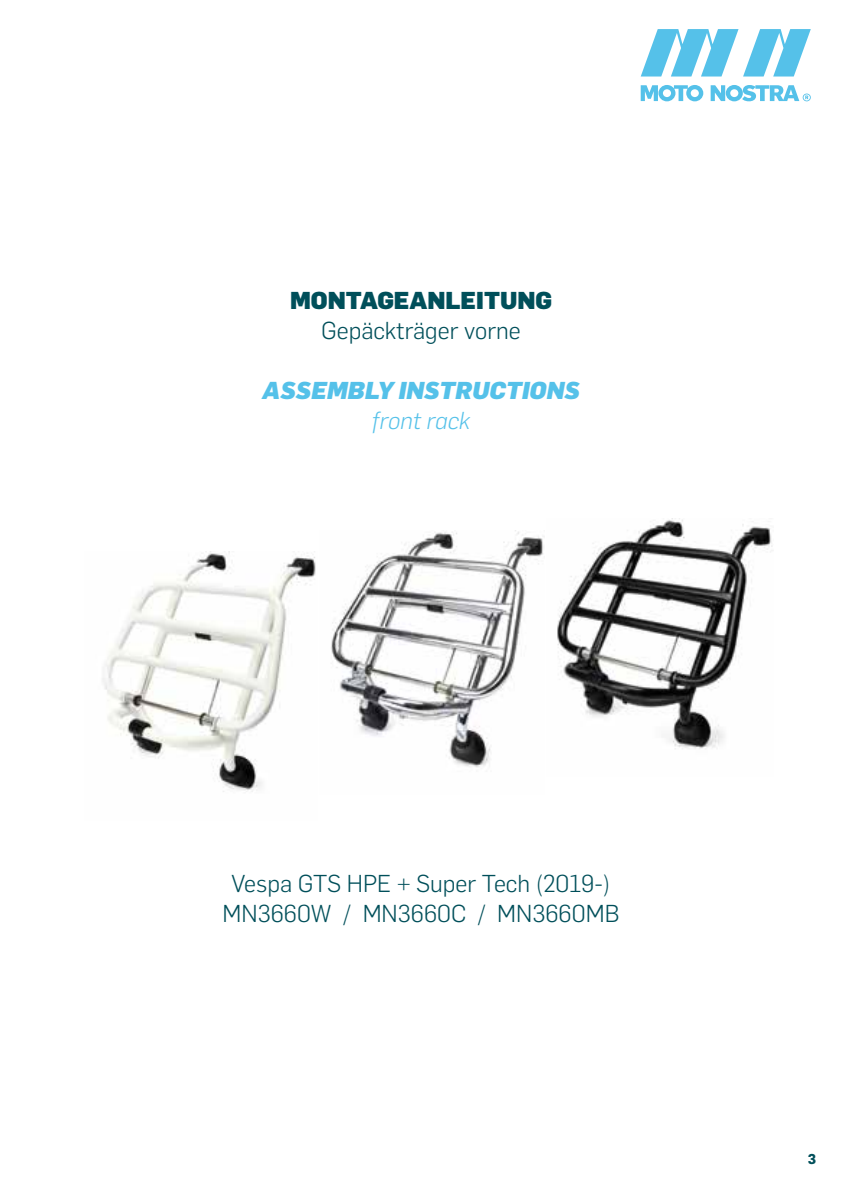
<style>
.page{position:relative;width:842px;height:1191px;background:#fff}
.page>*{position:absolute;margin:0;border:0;box-sizing:border-box;transform-origin:0 0}
.t1{font:300 24px/30px "Flama";color:#004f5a;text-align:center}
.t2{font:italic 900 24px "Flama";color:#55c1e9}
.t3{font:900 24px "Flama";color:#004f5a}
.t4{font:italic 300 24px "Flama";color:#55c1e9}
.t5{font:700 14px "Flama";color:#004f5a}
</style>
<div class="page">
<svg style="left:641px;top:29px;width:170px;height:72px"></svg>
<img style="left:331px;top:530px;width:213px;height:237px">
<img style="left:557px;top:518px;width:216px;height:231px">
<img style="left:102px;top:551px;width:214px;height:241px">
<p class="t3" style="left:290px;top:282px;width:263px">MONTAGEANLEITUNG</p>
<p class="t1" style="left:321px;top:314px;width:201px">Gepäckträger vorne</p>
<p class="t2" style="left:262px;top:373px;width:319px">ASSEMBLY INSTRUCTIONS</p>
<p class="t4" style="left:372px;top:404px;width:100px">front rack</p>
<p class="t1" style="left:223px;top:867px;width:398px">Vespa GTS HPE + Super Tech (2019-)<br>MN3660W / MN3660C / MN3660MB</p>
<p class="t5" style="left:808px;top:1148px;width:10px">3</p>
</div>
